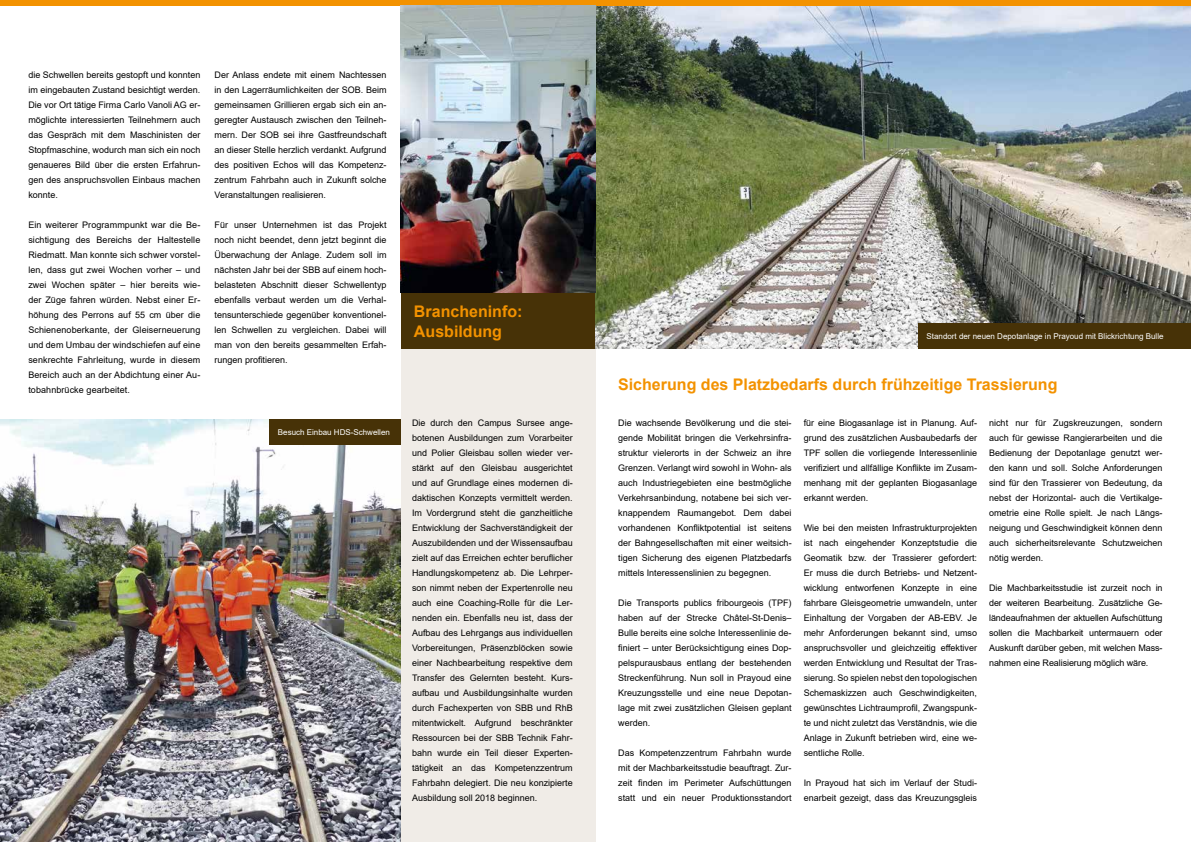
<style>
.page{position:relative;width:1191px;height:842px;background:#fff}
.page>*{position:absolute;margin:0;border:0;box-sizing:border-box;transform-origin:0 0}
.t1{font:700 16px/20px "Arial";color:#f39200}
.t2{font:9px/15px "Arial";color:#000;text-align:justify}
.t3{font:8px "Arial";color:#fff}
</style>
<div class="page">
<div style="left:401px;top:298px;width:194px;height:544px;background:#f0ece7"></div>
<img style="left:0;top:420px;width:401px;height:422px">
<div style="left:401px;top:292px;width:194px;height:57px;background:#473207"></div>
<img style="left:595px;top:6px;width:596px;height:343px">
<div style="left:0;top:0;width:1191px;height:6px;background:#f39200"></div>
<div style="left:918px;top:323px;width:273px;height:26px;background:#473207"></div>
<img style="left:401px;top:6px;width:194px;height:287px">
<div style="left:269px;top:420px;width:132px;height:25px;background:#473207"></div>
<p class="t2" style="left:28px;top:67px;width:173px">die Schwellen bereits gestopft und konnten im eingebauten Zustand besichtigt werden.<br>Die vor Ort tätige Firma Carlo Vanoli AG er&shy;möglichte interessierten Teilnehmern auch das Gespräch mit dem Maschinisten der Stopfmaschine, wodurch man sich ein noch genaueres Bild über die ersten Erfahrun&shy;gen des anspruchsvollen Einbaus machen konnte.</p>
<p class="t2" style="left:28px;top:217px;width:173px">Ein weiterer Programmpunkt war die Be&shy;sichtigung des Bereichs der Haltestelle Riedmatt. Man konnte sich schwer vorstel&shy;len, dass gut zwei Wochen vorher – und zwei Wochen später – hier bereits wie&shy;der Züge fahren würden. Nebst einer Er&shy;höhung des Perrons auf 55 cm über die Schienenoberkante, der Gleiserneuerung und dem Umbau der windschiefen auf eine senkrechte Fahrleitung, wurde in diesem Bereich auch an der Abdichtung einer Au&shy;tobahnbrücke gearbeitet.</p>
<p class="t2" style="left:214px;top:67px;width:173px">Der Anlass endete mit einem Nachtessen in den Lagerräumlichkeiten der SOB. Beim gemeinsamen Grillieren ergab sich ein an&shy;geregter Austausch zwischen den Teilneh&shy;mern. Der SOB sei ihre Gastfreundschaft an dieser Stelle herzlich verdankt. Aufgrund des positiven Echos will das Kompetenz&shy;zentrum Fahrbahn auch in Zukunft solche Veranstaltungen realisieren.</p>
<p class="t2" style="left:214px;top:217px;width:173px">Für unser Unternehmen ist das Projekt noch nicht beendet, denn jetzt beginnt die Überwachung der Anlage. Zudem soll im nächsten Jahr bei der SBB auf einem hoch&shy;belasteten Abschnitt dieser Schwellentyp ebenfalls verbaut werden um die Verhal&shy;tensunterschiede gegenüber konventionel&shy;len Schwellen zu vergleichen. Dabei will man von den bereits gesammelten Erfah&shy;rungen profitieren.</p>
<p class="t3" style="left:278px;top:427px;width:114px">Besuch Einbau HDS-Schwellen</p>
<h1 class="t1" style="left:414px;top:301px;width:110px">Brancheninfo:<br>Ausbildung</h1>
<p class="t2" style="left:412px;top:415px;width:162px">Die durch den Campus Sursee ange&shy;botenen Ausbildungen zum Vorarbeiter und Polier Gleisbau sollen wieder ver&shy;stärkt auf den Gleisbau ausgerichtet und auf Grundlage eines modernen di&shy;daktischen Konzepts vermittelt werden.<br>Im Vordergrund steht die ganzheitliche Entwicklung der Sachverständigkeit der Auszubildenden und der Wissensaufbau zielt auf das Erreichen echter beruflicher Handlungskompetenz ab. Die Lehrper&shy;son nimmt neben der Expertenrolle neu auch eine Coaching-Rolle für die Ler&shy;nenden ein. Ebenfalls neu ist, dass der Aufbau des Lehrgangs aus individuellen Vorbereitungen, Präsenzblöcken sowie einer Nachbearbeitung respektive dem Transfer des Gelernten besteht. Kurs&shy;aufbau und Ausbildungsinhalte wurden durch Fachexperten von SBB und RhB mitentwickelt. Aufgrund beschränkter Ressourcen bei der SBB Technik Fahr&shy;bahn wurde ein Teil dieser Experten&shy;tätigkeit an das Kompetenzzentrum Fahrbahn delegiert. Die neu konzipierte Ausbildung soll 2018 beginnen.</p>
<p class="t3" style="left:926px;top:330px;width:238px">Standort der neuen Depotanlage in Prayoud mit Blickrichtung Bulle</p>
<h1 class="t1" style="left:618px;top:375px;width:441px">Sicherung des Platzbedarfs durch frühzeitige Trassierung</h1>
<p class="t2" style="left:618px;top:415px;width:175px">Die wachsende Bevölkerung und die stei&shy;gende Mobilität bringen die Verkehrsinfra&shy;struktur vielerorts in der Schweiz an ihre Grenzen. Verlangt wird sowohl in Wohn- als auch Industriegebieten eine bestmögliche Verkehrsanbindung, notabene bei sich ver&shy;knappendem Raumangebot. Dem dabei vorhandenen Konfliktpotential ist seitens der Bahngesellschaften mit einer weitsich&shy;tigen Sicherung des eigenen Platzbedarfs mittels Interessenslinien zu begegnen.</p>
<p class="t2" style="left:618px;top:595px;width:175px">Die Transports publics fribourgeois (TPF) haben auf der Strecke Châtel-St-Denis– Bulle bereits eine solche Interessenlinie de&shy;finiert – unter Berücksichtigung eines Dop&shy;pelspurausbaus entlang der bestehenden Streckenführung. Nun soll in Prayoud eine Kreuzungsstelle und eine neue Depotan&shy;lage mit zwei zusätzlichen Gleisen geplant werden.</p>
<p class="t2" style="left:618px;top:746px;width:175px">Das Kompetenzzentrum Fahrbahn wurde mit der Machbarkeitsstudie beauftragt. Zur&shy;zeit finden im Perimeter Aufschüttungen statt und ein neuer Produktionsstandort</p>
<p class="t2" style="left:803px;top:416px;width:175px">für eine Biogasanlage ist in Planung. Auf&shy;grund des zusätzlichen Ausbaubedarfs der TPF sollen die vorliegende Interessenlinie verifiziert und allfällige Konflikte im Zusam&shy;menhang mit der geplanten Biogasanlage erkannt werden.</p>
<p class="t2" style="left:803px;top:521px;width:175px">Wie bei den meisten Infrastrukturprojekten ist nach eingehender Konzeptstudie die Geomatik bzw. der Trassierer gefordert:<br>Er muss die durch Betriebs- und Netzent&shy;wicklung entworfenen Konzepte in eine fahrbare Gleisgeometrie umwandeln, unter Einhaltung der Vorgaben der AB-EBV. Je mehr Anforderungen bekannt sind, umso anspruchsvoller und gleichzeitig effektiver werden Entwicklung und Resultat der Tras&shy;sierung. So spielen nebst den topologischen Schemaskizzen auch Geschwindigkeiten, gewünschtes Lichtraumprofil, Zwangspunk&shy;te und nicht zuletzt das Verständnis, wie die Anlage in Zukunft betrieben wird, eine we&shy;sentliche Rolle.</p>
<p class="t2" style="left:803px;top:776px;width:175px">In Prayoud hat sich im Verlauf der Studi&shy;enarbeit gezeigt, dass das Kreuzungsgleis</p>
<p class="t2" style="left:989px;top:416px;width:175px">nicht nur für Zugskreuzungen, sondern auch für gewisse Rangierarbeiten und die Bedienung der Depotanlage genutzt wer&shy;den kann und soll. Solche Anforderungen sind für den Trassierer von Bedeutung, da nebst der Horizontal- auch die Vertikalge&shy;ometrie eine Rolle spielt. Je nach Längs&shy;neigung und Geschwindigkeit können denn auch sicherheitsrelevante Schutzweichen nötig werden.</p>
<p class="t2" style="left:989px;top:581px;width:175px">Die Machbarkeitsstudie ist zurzeit noch in der weiteren Bearbeitung. Zusätzliche Ge&shy;ländeaufnahmen der aktuellen Aufschüttung sollen die Machbarkeit untermauern oder Auskunft darüber geben, mit welchen Mass&shy;nahmen eine Realisierung möglich wäre.</p>
</div>
